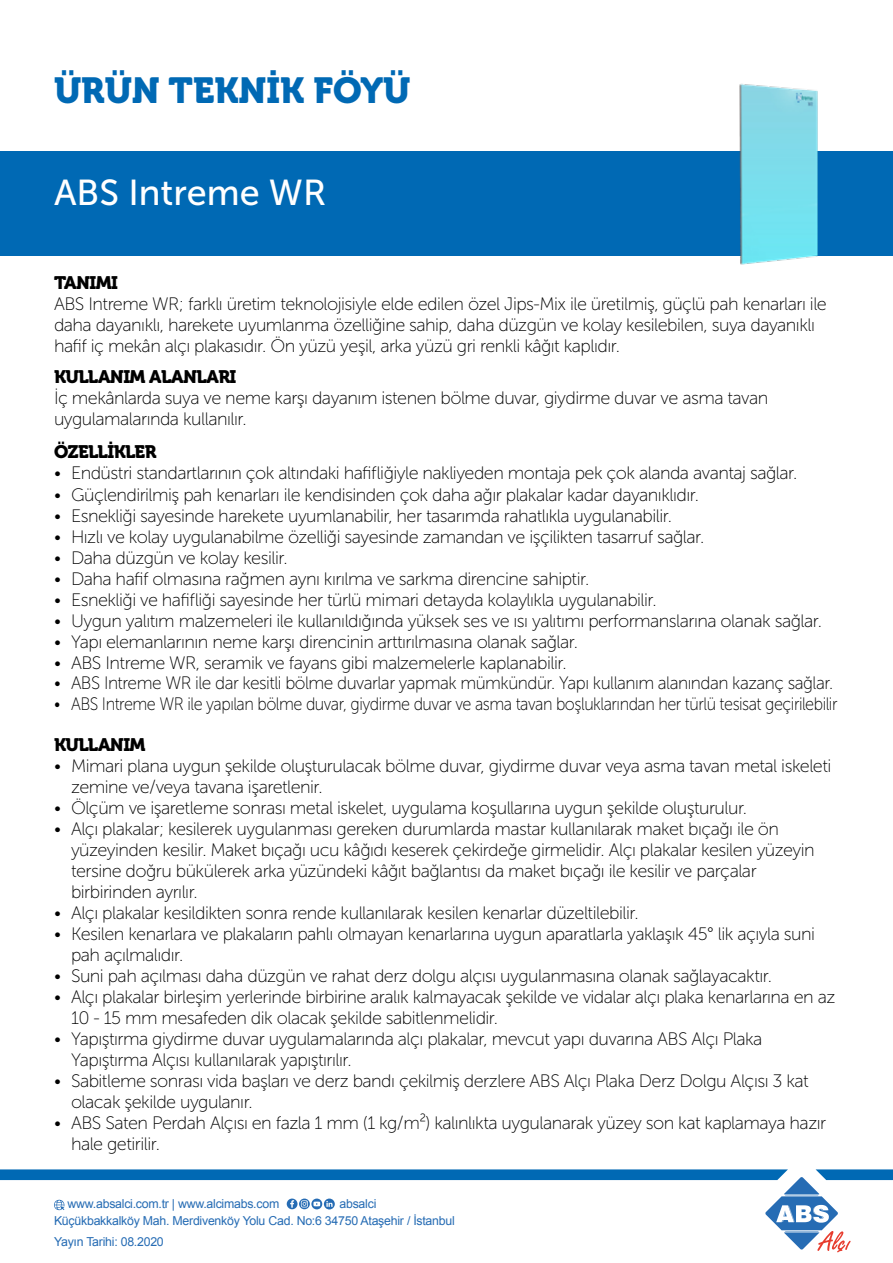
<style>
.page{position:relative;width:893px;height:1263px;background:#fff}
.page>*{position:absolute;margin:0;border:0;box-sizing:border-box;transform-origin:0 0}
.t1{font:36px "Museo 900";color:#0069b4}
.t2{font:36px "Museo Sans 500";color:#fff}
.t3{font:18px/21px "Museo Sans 100";letter-spacing:-.03em;color:#000}
.t4{font:18px "Museo Sans 100";letter-spacing:-.03em;color:#000;scale:.9 1}
.t5{font:18px "Museo Sans 100";letter-spacing:-.03em;color:#000;scale:.96 1}
.t6{font:18px "Museo 900";letter-spacing:-.03em;color:#000}
.t7{font:12.3px/17.9px "Arial";letter-spacing:-.02em;color:#266cb4}
</style>
<div class="page">
<div style="left:0;top:151px;width:893px;height:104px;background:#0069b4"></div>
<svg style="left:0;top:1169px;width:893px;height:83px"></svg>
<img style="left:682px;top:83px;width:191px;height:182px">
<h1 class="t1" style="left:54px;top:70px;width:358px">ÜRÜN TEKNİK FÖYÜ</h1>
<h1 class="t2" style="left:54px;top:172px;width:274px">ABS Intreme WR</h1>
<p class="t6" style="left:54px;top:272px;width:66px">TANIMI</p>
<p class="t3" style="left:54px;top:293px;width:774px">ABS Intreme WR; farklı üretim teknolojisiyle elde edilen özel Jips-Mix ile üretilmiş, güçlü pah kenarları ile daha dayanıklı, harekete uyumlanma özelliğine sahip, daha düzgün ve kolay kesilebilen, suya dayanıklı hafif iç mekân alçı plakasıdır. Ön yüzü yeşil, arka yüzü gri renkli kâğıt kaplıdır.</p>
<p class="t6" style="left:54px;top:366px;width:184px">KULLANIM ALANLARI</p>
<p class="t3" style="left:54px;top:387px;width:716px">İç mekânlarda suya ve neme karşı dayanım istenen bölme duvar, giydirme duvar ve asma tavan uygulamalarında kullanılır.</p>
<p class="t6" style="left:54px;top:442px;width:104px">ÖZELLİKLER</p>
<p class="t3" style="left:54px;top:463px;width:745px">• Endüstri standartlarının çok altındaki hafifliğiyle nakliyeden montaja pek çok alanda avantaj sağlar.</p>
<p class="t3" style="left:54px;top:484px;width:646px">• Güçlendirilmiş pah kenarları ile kendisinden çok daha ağır plakalar kadar dayanıklıdır.</p>
<p class="t3" style="left:54px;top:505px;width:619px">• Esnekliği sayesinde harekete uyumlanabilir, her tasarımda rahatlıkla uygulanabilir.</p>
<p class="t3" style="left:54px;top:526px;width:652px">• Hızlı ve kolay uygulanabilme özelliği sayesinde zamandan ve işçilikten tasarruf sağlar.</p>
<p class="t3" style="left:54px;top:547px;width:235px">• Daha düzgün ve kolay kesilir.</p>
<p class="t3" style="left:54px;top:568px;width:537px">• Daha hafif olmasına rağmen aynı kırılma ve sarkma direncine sahiptir.</p>
<p class="t3" style="left:54px;top:589px;width:604px">• Esnekliği ve hafifliği sayesinde her türlü mimari detayda kolaylıkla uygulanabilir.</p>
<p class="t3" style="left:54px;top:610px;width:769px">• Uygun yalıtım malzemeleri ile kullanıldığında yüksek ses ve ısı yalıtımı performanslarına olanak sağlar.</p>
<p class="t3" style="left:54px;top:631px;width:526px">• Yapı elemanlarının neme karşı direncinin arttırılmasına olanak sağlar.</p>
<p class="t3" style="left:54px;top:652px;width:514px">• ABS Intreme WR, seramik ve fayans gibi malzemelerle kaplanabilir.</p>
<p class="t5" style="left:54px;top:674px;width:813px">• ABS Intreme WR ile dar kesitli bölme duvarlar yapmak mümkündür. Yapı kullanım alanından kazanç sağlar.</p>
<p class="t4" style="left:54px;top:695px;width:872px">• ABS Intreme WR ile yapılan bölme duvar, giydirme duvar ve asma tavan boşluklarından her türlü tesisat geçirilebilir</p>
<p class="t6" style="left:54px;top:735px;width:93px">KULLANIM</p>
<p class="t3" style="left:71px;top:756px;width:762px;text-indent:-17px">• Mimari plana uygun şekilde oluşturulacak bölme duvar, giydirme duvar veya asma tavan metal iskeleti zemine ve/veya tavana işaretlenir.</p>
<p class="t3" style="left:54px;top:798px;width:695px">• Ölçüm ve işaretleme sonrası metal iskelet, uygulama koşullarına uygun şekilde oluşturulur.</p>
<p class="t3" style="left:71px;top:819px;width:745px;text-indent:-17px">• Alçı plakalar; kesilerek uygulanması gereken durumlarda mastar kullanılarak maket bıçağı ile ön yüzeyinden kesilir. Maket bıçağı ucu kâğıdı keserek çekirdeğe girmelidir. Alçı plakalar kesilen yüzeyin tersine doğru bükülerek arka yüzündeki kâğıt bağlantısı da maket bıçağı ile kesilir ve parçalar birbirinden ayrılır.</p>
<p class="t3" style="left:54px;top:903px;width:586px">• Alçı plakalar kesildikten sonra rende kullanılarak kesilen kenarlar düzeltilebilir.</p>
<p class="t3" style="left:71px;top:924px;width:745px;text-indent:-17px">• Kesilen kenarlara ve plakaların pahlı olmayan kenarlarına uygun aparatlarla yaklaşık 45° lik açıyla suni pah açılmalıdır.</p>
<p class="t3" style="left:54px;top:966px;width:719px">• Suni pah açılması daha düzgün ve rahat derz dolgu alçısı uygulanmasına olanak sağlayacaktır.</p>
<p class="t3" style="left:71px;top:987px;width:766px;text-indent:-17px">• Alçı plakalar birleşim yerlerinde birbirine aralık kalmayacak şekilde ve vidalar alçı plaka kenarlarına en az<br>10 - 15 mm mesafeden dik olacak şekilde sabitlenmelidir.</p>
<p class="t3" style="left:71px;top:1029px;width:693px;text-indent:-17px">• Yapıştırma giydirme duvar uygulamalarında alçı plakalar, mevcut yapı duvarına ABS Alçı Plaka<br>Yapıştırma Alçısı kullanılarak yapıştırılır.</p>
<p class="t3" style="left:71px;top:1071px;width:739px;text-indent:-17px">• Sabitleme sonrası vida başları ve derz bandı çekilmiş derzlere ABS Alçı Plaka Derz Dolgu Alçısı 3 kat olacak şekilde uygulanır.</p>
<p class="t3" style="left:71px;top:1113px;width:757px;text-indent:-17px">• ABS Saten Perdah Alçısı en fazla 1 mm (1 kg/m²) kalınlıkta uygulanarak yüzey son kat kaplamaya hazır hale getirilir.</p>
<p class="t7" style="left:54px;top:1194px;width:402px;text-indent:285px">absalci<br>Küçükbakkalköy Mah. Merdivenköy Yolu Cad. No:6 34750 Ataşehir / İstanbul</p>
<p class="t7" style="left:54px;top:1232px;width:111px">Yayın Tarihi: 08.2020</p>
<p class="t7" style="left:68px;top:1195px;width:213px">www.absalci.com.tr | www.alcimabs.com</p>
</div>
